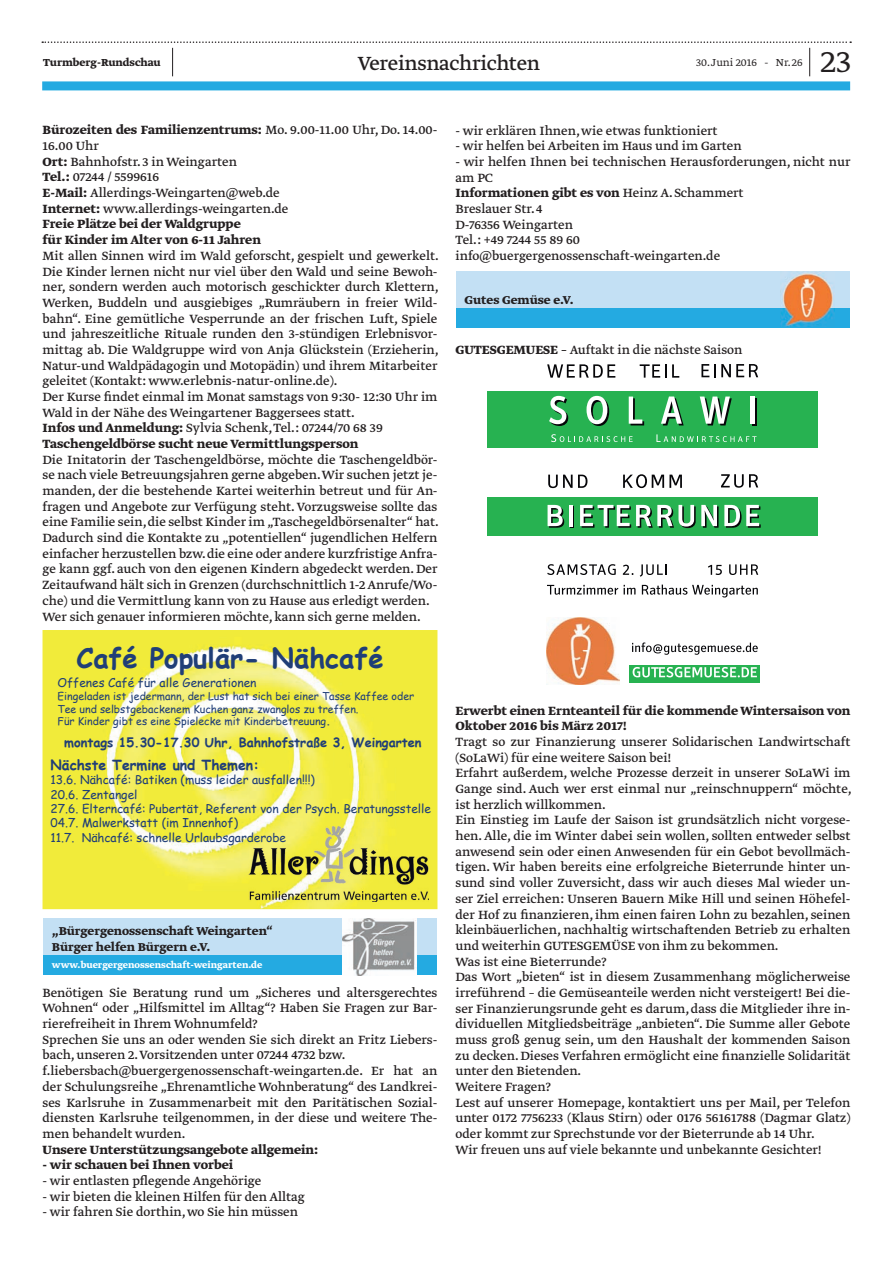
<style>
.page{position:relative;width:893px;height:1263px;background:#fff}
.page>*{position:absolute;margin:0;border:0;box-sizing:border-box;transform-origin:0 0}
.t1{font:300 36px "Greta Text Std";color:#231f20}
.t2{font:700 27.3px "Comic Sans MS";color:#203e77}
.t3{font:22.5px "Greta Text Std";letter-spacing:-.015em;color:#231f20}
.t4{font:14.1px/15.8px "Greta Text Std";color:#231f20}
.t5{font:700 14.1px/15.8px "Greta Text Std";color:#231f20}
.t6{font:700 13.95px "Comic Sans MS";color:#203e77}
.t7{font:700 13.5px/16.2px "Greta Text Std";color:#231f20}
.t8{font:700 12.75px "Comic Sans MS";color:#203e77}
.t9{font:12px/14.4px "Comic Sans MS";color:#203e77}
.t10{font:700 12px "Greta Text Std";color:#231f20}
.t11{font:300 12px "Greta Text Std";color:#231f20}
.t12{font:10.65px/12.8px "Comic Sans MS";color:#203e77}
.t13{font:700 10.5px "Greta Text Std";color:#fff}
.s1{font-weight:700}
</style>
<div class="page">
<div style="left:42px;top:81px;width:808px;height:9px;background:#24aae1"></div>
<svg style="left:42px;top:41px;width:809px;height:35px"></svg>
<img style="left:43px;top:630px;width:394px;height:279px">
<img style="left:249px;top:826px;width:180px;height:76px">
<div style="left:456px;top:271px;width:394px;height:57px;background:#c3e0f4"></div>
<div style="left:456px;top:308px;width:394px;height:20px;background:#24aae1"></div>
<img style="left:780px;top:273px;width:55px;height:54px">
<svg style="left:701px;top:364px;width:57px;height:13px"></svg>
<div style="left:488px;top:391px;width:330px;height:56px;background:#27b251"></div>
<svg style="left:549px;top:396px;width:19px;height:30px"></svg>
<svg style="left:586px;top:396px;width:23px;height:30px"></svg>
<svg style="left:629px;top:396px;width:15px;height:29px"></svg>
<svg style="left:661px;top:396px;width:23px;height:29px"></svg>
<svg style="left:700px;top:396px;width:32px;height:29px"></svg>
<div style="left:752px;top:398px;width:5px;height:27px;background:#060609"></div>
<div style="left:750px;top:396px;width:5px;height:28px;background:#fff"></div>
<div style="left:488px;top:498px;width:330px;height:38px;background:#27b251"></div>
<svg style="left:548px;top:505px;width:16px;height:23px"></svg>
<hr style="left:570px;top:506px;width:4px;height:22px;background:#060609">
<hr style="left:569px;top:505px;width:4px;height:21px;background:#fff">
<svg style="left:580px;top:505px;width:181px;height:23px"></svg>
<svg style="left:547px;top:364px;width:68px;height:14px"></svg>
<svg style="left:640px;top:364px;width:39px;height:14px"></svg>
<svg style="left:551px;top:434px;width:82px;height:8px"></svg>
<svg style="left:656px;top:434px;width:100px;height:8px"></svg>
<svg style="left:548px;top:475px;width:39px;height:13px"></svg>
<svg style="left:721px;top:474px;width:37px;height:14px"></svg>
<svg style="left:623px;top:474px;width:59px;height:14px"></svg>
<img style="left:547px;top:617px;width:73px;height:68px">
<svg style="left:632px;top:642px;width:126px;height:13px"></svg>
<div style="left:629px;top:665px;width:130px;height:18px;background:#27b251"></div>
<svg style="left:633px;top:667px;width:124px;height:10px"></svg>
<svg style="left:547px;top:564px;width:69px;height:11px"></svg>
<svg style="left:623px;top:565px;width:10px;height:10px"></svg>
<svg style="left:640px;top:564px;width:27px;height:13px"></svg>
<svg style="left:708px;top:565px;width:14px;height:10px"></svg>
<svg style="left:729px;top:564px;width:29px;height:11px"></svg>
<svg style="left:547px;top:585px;width:71px;height:10px"></svg>
<svg style="left:624px;top:585px;width:12px;height:9px"></svg>
<svg style="left:642px;top:585px;width:116px;height:12px"></svg>
<div style="left:44px;top:918px;width:393px;height:57px;background:#c3e0f4"></div>
<div style="left:44px;top:955px;width:393px;height:20px;background:#24aae1"></div>
<img style="left:343px;top:918px;width:73px;height:57px">
<p class="t10" style="left:43px;top:56px;width:119px">Turmberg-Rundschau</p>
<h3 class="t3" style="left:358px;top:50px;width:184px">Vereinsnachrichten</h3>
<p class="t11" style="left:696px;top:56px;width:108px">30. Juni 2016 - Nr. 26</p>
<h1 class="t1" style="left:821px;top:41px;width:32px">23</h1>
<p class="t4" style="left:43px;top:123px;width:396px"><span class="s1">Bü rozeiten des Familienzentrums:</span> Mo. 9.00-11.00 Uhr, Do. 14.00- 16.00 Uhr<br><span class="s1">Ort:</span> Bahnhofstr. 3 in Weingarten<br><span class="s1">Tel.:</span> 07244 / 5599616<br><span class="s1">E-Mail:</span> Allerdings-Weingarten@web.de<br><span class="s1">Internet:</span> www.allerdings-weingarten.de<br><span class="s1">Freie Plätze bei der Waldgruppe<br>fü r Kinder im Alter von 6-11 Jahren</span></p>
<p class="t4" style="left:43px;top:248px;width:398px">Mit allen Sinnen wird im Wald geforscht, gespielt und gewerkelt.<br>Die Kinder lernen nicht nur viel ü ber den Wald und seine Bewoh&shy;ner, sondern werden auch motorisch geschickter durch Klettern, Werken, Buddeln und ausgiebiges „Rumräubern in freier Wild&shy;bahn“. Eine gemü tliche Vesperrunde an der frischen Luft, Spiele und jahreszeitliche Rituale runden den 3-stü ndigen Erlebnisvor&shy;mittag ab. Die Waldgruppe wird von Anja Glü ckstein (Erzieherin, Natur-und Waldpädagogin und Motopädin) und ihrem Mitarbeiter geleitet (Kontakt: www.erlebnis-natur-online.de).<br>Der Kurse findet einmal im Monat samstags von 9:30- 12:30 Uhr im Wald in der Nähe des Weingartener Baggersees statt.<br><span class="s1">Infos und Anmeldung:</span> Sylvia Schenk, Tel.: 07244/70 68 39<br><span class="s1">Taschengeldbörse sucht neue Vermittlungsperson</span></p>
<p class="t4" style="left:43px;top:452px;width:398px">Die Initatorin der Taschengeldbörse, möchte die Taschengeldbör&shy;se nach viele Betreuungsjahren gerne abgeben. Wir suchen jetzt je&shy;manden, der die bestehende Kartei weiterhin betreut und fü r An&shy;fragen und Angebote zur Verfü gung steht. Vorzugsweise sollte das eine Familie sein, die selbst Kinder im „Taschegeldbörsenalter“ hat.<br>Dadurch sind die Kontakte zu „potentiellen“ jugendlichen Helfern einfacher herzustellen bzw. die eine oder andere kurzfristige Anfra&shy;ge kann ggf. auch von den eigenen Kindern abgedeckt werden. Der Zeitaufwand hält sich in Grenzen (durchschnittlich 1-2 Anrufe/Wo&shy;che) und die Vermittlung kann von zu Hause aus erledigt werden.<br>Wer sich genauer informieren möchte, kann sich gerne melden.</p>
<h2 class="t2" style="left:77px;top:637px;width:309px">Café Populär- Nähcafé</h2>
<p class="t9" style="left:58px;top:675px;width:200px">Offenes Café für alle Generationen</p>
<p class="t12" style="left:58px;top:689px;width:358px">Eingeladen ist jedermann, der Lust hat sich bei einer Tasse Kaffee oder<br>Tee und selbstgebackenem Kuchen ganz zwanglos zu treffen.<br>Für Kinder gibt es eine Spielecke mit Kinderbetreuung<span class="s1">.</span></p>
<p class="t8" style="left:64px;top:733px;width:359px">montags 15.30-17.30 Uhr, Bahnhofstraße 3, Weingarten</p>
<p class="t6" style="left:50px;top:754px;width:210px">Nächste Termine und Themen:</p>
<p class="t9" style="left:50px;top:772px;width:382px">13.6. Nähcafé: Batiken (muss leider ausfallen!!!)<br>20.6. Zentangel<br>27.6. Elterncafé: Pubertät, Referent von der Psych. Beratungsstelle 04.7. Malwerkstatt (im Innenhof)<br>11.7. Nähcafé: schnelle Urlaubsgarderobe</p>
<p class="t7" style="left:52px;top:923px;width:223px">„Bürgergenossenschaft Weingarten“<br>Bürger helfen Bürgern e.V.</p>
<p class="t13" style="left:52px;top:958px;width:212px">www.buergergenossenschaft-weingarten.de</p>
<p class="t4" style="left:43px;top:985px;width:396px">Benötigen Sie Beratung rund um „Sicheres und altersgerechtes Wohnen“ oder „Hilfsmittel im Alltag“? Haben Sie Fragen zur Bar&shy;rierefreiheit in Ihrem Wohnumfeld?<br>Sprechen Sie uns an oder wenden Sie sich direkt an Fritz Liebers&shy;bach, unseren 2. Vorsitzenden unter 07244 4732 bzw. f.liebersbach@buergergenossenschaft-weingarten.de. Er hat an der Schulungsreihe „Ehrenamtliche Wohnberatung“ des Landkrei&shy;ses Karlsruhe in Zusammenarbeit mit den Paritätischen Sozial&shy;diensten Karlsruhe teilgenommen, in der diese und weitere The&shy;men behandelt wurden.</p>
<p class="t5" style="left:43px;top:1142px;width:277px">Unsere Unterstü tzungsangebote allgemein:</p>
<p class="t5" style="left:43px;top:1158px;width:192px">- wir schauen bei Ihnen vorbei</p>
<p class="t4" style="left:43px;top:1173px;width:220px">- wir entlasten pflegende Angehörige</p>
<p class="t4" style="left:43px;top:1189px;width:264px">- wir bieten die kleinen Hilfen fü r den Alltag</p>
<p class="t4" style="left:43px;top:1205px;width:257px">- wir fahren Sie dorthin, wo Sie hin mü ssen</p>
<p class="t4" style="left:455px;top:123px;width:264px">- wir erklären Ihnen, wie etwas funktioniert</p>
<p class="t4" style="left:455px;top:139px;width:288px">- wir helfen bei Arbeiten im Haus und im Garten</p>
<p class="t4" style="left:455px;top:155px;width:396px">- wir helfen Ihnen bei technischen Herausforderungen, nicht nur am PC<br><span class="s1">Informationen gibt es von</span> Heinz A. Schammert<br>Breslauer Str. 4<br>D-76356 Weingarten<br>Tel.: +49 7244 55 89 60<br>info@buergergenossenschaft-weingarten.de</p>
<p class="t7" style="left:465px;top:292px;width:111px">Gutes Gemüse e.V.</p>
<p class="t4" style="left:455px;top:343px;width:289px"><span class="s1">GUTESGEMUESE –</span> Auftakt in die nächste Saison</p>
<p class="t5" style="left:455px;top:703px;width:396px">Erwerbt einen Ernteanteil fü r die kommende Wintersaison von<br>Oktober 2016 bis März 2017!</p>
<p class="t4" style="left:455px;top:735px;width:398px">Tragt so zur Finanzierung unserer Solidarischen Landwirtschaft (SoLaWi) fü r eine weitere Saison bei!<br>Erfahrt außerdem, welche Prozesse derzeit in unserer SoLaWi im Gange sind. Auch wer erst einmal nur „reinschnuppern“ möchte, ist herzlich willkommen.<br>Ein Einstieg im Laufe der Saison ist grundsätzlich nicht vorgese&shy;hen. Alle, die im Winter dabei sein wollen, sollten entweder selbst anwesend sein oder einen Anwesenden fü r ein Gebot bevollmäch&shy;tigen. Wir haben bereits eine erfolgreiche Bieterrunde hinter un&shy;sund sind voller Zuversicht, dass wir auch dieses Mal wieder un&shy;ser Ziel erreichen: Unseren Bauern Mike Hill und seinen Höhefel&shy;der Hof zu finanzieren, ihm einen fairen Lohn zu bezahlen, seinen kleinbäuerlichen, nachhaltig wirtschaftenden Betrieb zu erhalten und weiterhin GUTESGEMÜSE von ihm zu bekommen.<br>Was ist eine Bieterrunde?<br>Das Wort „bieten“ ist in diesem Zusammenhang möglicherweise irrefü hrend – die Gemü seanteile werden nicht versteigert! Bei die&shy;ser Finanzierungsrunde geht es darum, dass die Mitglieder ihre in&shy;dividuellen Mitgliedsbeiträge „anbieten“. Die Summe aller Gebote muss groß genug sein, um den Haushalt der kommenden Saison zu decken. Dieses Verfahren ermöglicht eine finanzielle Solidarität unter den Bietenden.<br>Weitere Fragen?<br>Lest auf unserer Homepage, kontaktiert uns per Mail, per Telefon unter 0172 7756233 (Klaus Stirn) oder 0176 56161788 (Dagmar Glatz) oder kommt zur Sprechstunde vor der Bieterrunde ab 14 Uhr.<br>Wir freuen uns auf viele bekannte und unbekannte Gesichter!</p>
</div>
